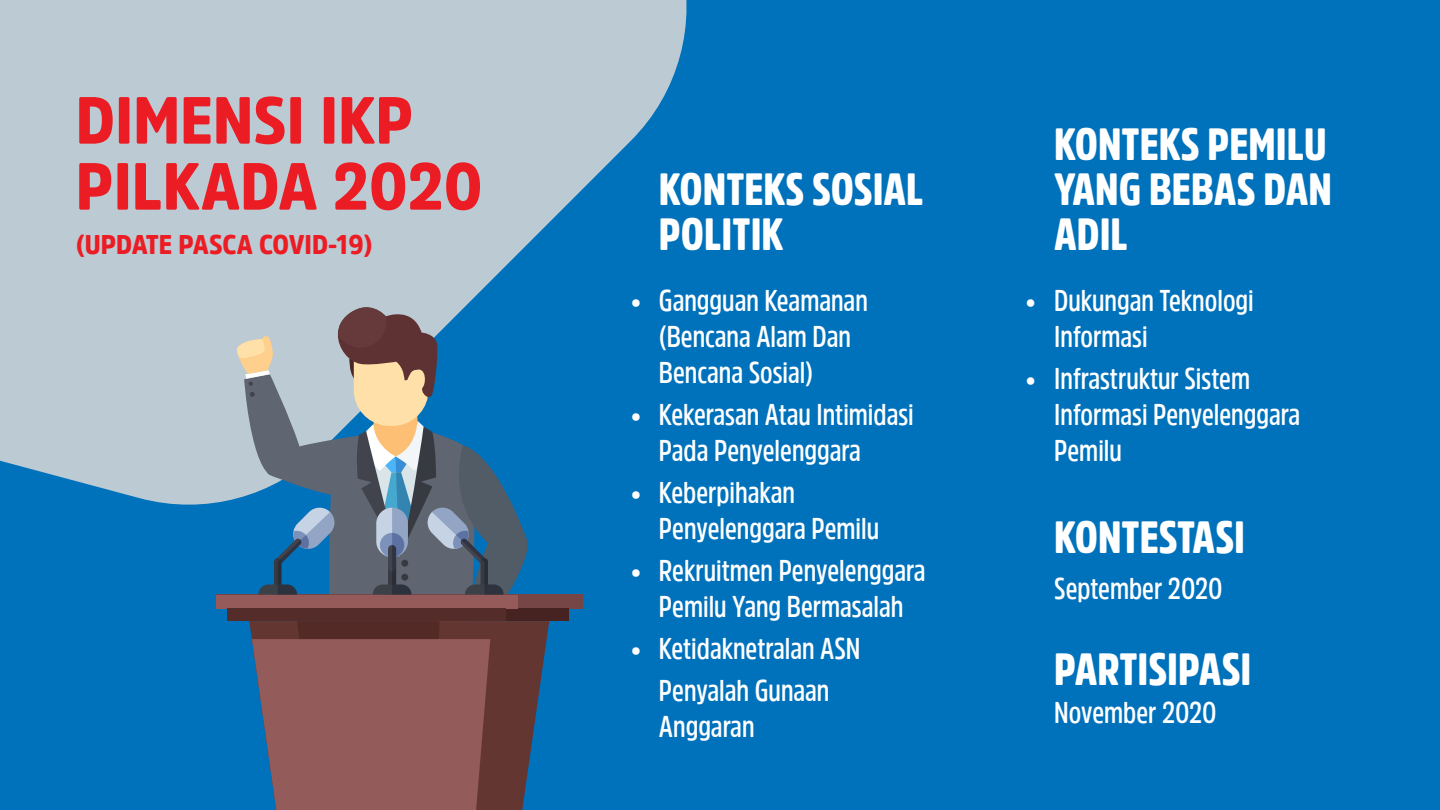
<style>
.page{position:relative;width:1440px;height:810px;background:#fff}
.page>*{position:absolute;margin:0;border:0;box-sizing:border-box;transform-origin:0 0}
.t1{font:900 66px/66px "Amsi Pro Narw";color:#ec1c24}
.t2{font:900 45px/45px "Amsi Pro Cond";color:#fff}
.t3{font:600 30px/36px "Amsi Pro Cond";color:#fff}
.t4{font:900 27px "Amsi Pro Narw";color:#ec1c24}
</style>
<div class="page">
<div style="left:1px;top:0;width:1439px;height:810px;background:#0071bb"></div>
<svg style="left:1px;top:0;width:686px;height:505px;fill:#bccbd3"></svg>
<div style="left:216px;top:595px;width:367px;height:14px;background:#764646"></div>
<div style="left:230px;top:608px;width:339px;height:13px;background:#462220"></div>
<div style="left:216px;top:595px;width:301px;height:13px;background:#955a5a"></div>
<div style="left:227px;top:608px;width:279px;height:13px;background:#542c2a"></div>
<svg style="left:533px;top:621px;width:16px;height:113px"></svg>
<svg style="left:237px;top:299px;width:296px;height:511px"></svg>
<h1 class="t1" style="left:76px;top:86px;width:408px">DIMENSI IKP<br>PILKADA 2020</h1>
<p class="t4" style="left:76px;top:226px;width:298px">(UPDATE PASCA COVID-19)</p>
<p class="t3" style="left:631px;top:281px;width:11px">•</p>
<p class="t3" style="left:631px;top:395px;width:11px">•</p>
<p class="t3" style="left:631px;top:473px;width:11px">•</p>
<p class="t3" style="left:631px;top:551px;width:11px">•</p>
<p class="t3" style="left:631px;top:629px;width:11px">•</p>
<h2 class="t2" style="left:659px;top:165px;width:266px">KONTEKS SOSIAL<br>POLITIK</h2>
<p class="t3" style="left:659px;top:281px;width:210px">Gangguan Keamanan (Bencana Alam Dan<br>Bencana Sosial)</p>
<p class="t3" style="left:659px;top:395px;width:256px">Kekerasan Atau Intimidasi<br>Pada Penyelenggara</p>
<p class="t3" style="left:659px;top:473px;width:222px">Keberpihakan<br>Penyelenggara Pemilu</p>
<p class="t3" style="left:659px;top:551px;width:268px">Rekruitmen Penyelenggara<br>Pemilu Yang Bermasalah</p>
<p class="t3" style="left:659px;top:626px;width:203px;line-height:42px">Ketidaknetralan ASN<br>Penyalah Gunaan</p>
<p class="t3" style="left:659px;top:707px;width:97px">Anggaran</p>
<p class="t3" style="left:1026px;top:281px;width:11px">•</p>
<p class="t3" style="left:1026px;top:359px;width:11px">•</p>
<h2 class="t2" style="left:1054px;top:120px;width:279px;text-align:justify">KONTEKS PEMILU YANG BEBAS DAN ADIL</h2>
<p class="t3" style="left:1054px;top:281px;width:201px">Dukungan Teknologi<br>Informasi</p>
<p class="t3" style="left:1054px;top:359px;width:247px">Infrastruktur Sistem<br>Informasi Penyelenggara<br>Pemilu</p>
<h2 class="t2" style="left:1054px;top:514px;width:193px">KONTESTASI</h2>
<p class="t3" style="left:1054px;top:569px;width:170px">September 2020</p>
<h2 class="t2" style="left:1054px;top:645px;width:199px">PARTISIPASI</h2>
<p class="t3" style="left:1054px;top:694px;width:164px">November 2020</p>
</div>
